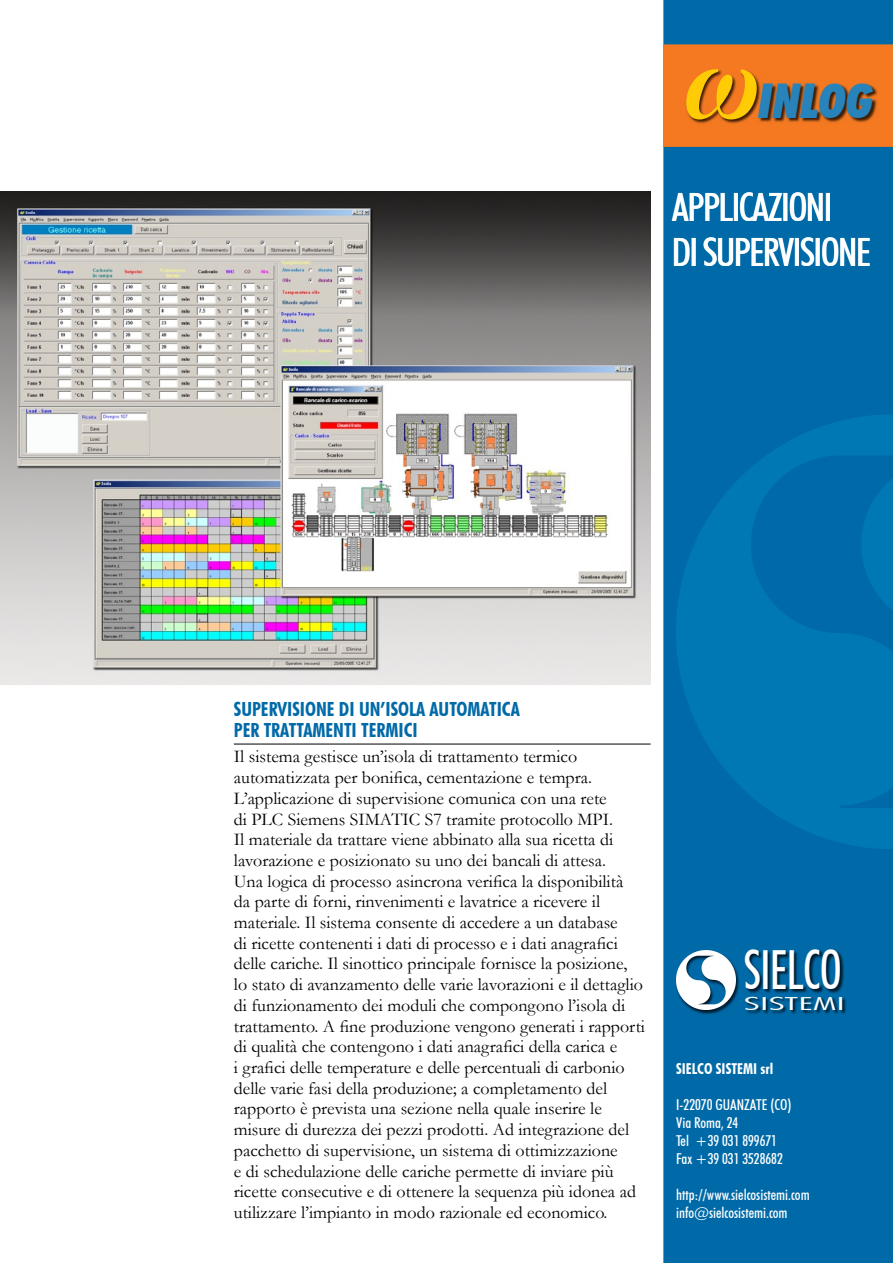
<style>
.page{position:relative;width:893px;height:1263px;background:#fff}
.page>*{position:absolute;margin:0;border:0;box-sizing:border-box;transform-origin:0 0}
.t1{font:italic 700 108px "Times New Roman";color:#ffcb05}
.t2{font:500 condensed 54px "Futura BT";letter-spacing:-.01em;color:#fff;scale:.83 1}
.t3{font:italic 900 condensed 48px "Futura BT";color:#2883ba}
.t4{font:500 condensed 39px/45px "Futura BT";letter-spacing:-.04em;color:#fff}
.t5{font:700 condensed 19.5px/21px "Futura BT";color:#006aa8}
.t6{font:18px/20.7px "Garamond";color:#000}
.t7{font:300 condensed 18px "Futura BT";color:#fff;scale:2.43 1}
.t8{font:500 condensed 15px/18px "Futura BT";color:#fff}
.t9{font:700 condensed 15px "Futura BT";color:#fff}
</style>
<div class="page">
<div style="left:664px;top:1px;width:228px;height:1261px;background:#006aa8"></div>
<div style="left:663px;top:0;width:230px;height:1263px;border:2px solid #006aa8"></div>
<img style="left:676px;top:415px;width:217px;height:433px">
<img style="left:691px;top:969px;width:48px;height:46px">
<img style="left:676px;top:950px;width:60px;height:60px">
<img style="left:745px;top:950px;width:99px;height:44px">
<img style="left:746px;top:997px;width:100px;height:17px">
<hr style="left:234px;top:744px;width:417px;height:1px;background:#000">
<div style="left:664px;top:45px;width:228px;height:101px;background:#f47920"></div>
<div style="left:663px;top:45px;width:230px;height:102px;border:2px solid #f47920"></div>
<img style="left:686px;top:69px;width:192px;height:55px">
<img style="left:0;top:191px;width:651px;height:494px">
<h1 class="t1" style="left:683px;top:7px;width:80px">ω</h1>
<h3 class="t3" style="left:759px;top:72px;width:116px">INLOG</h3>
<h3 class="t4" style="left:672px;top:184px;width:201px">APPLICAZIONI<br>DI SUPERVISIONE</h3>
<p class="t5" style="left:234px;top:699px;width:288px">SUPERVISIONE DI UN’ISOLA AUTOMATICA<br>PER TRATTAMENTI TERMICI</p>
<p class="t6" style="left:234px;top:746px;width:413px">Il sistema gestisce un’isola di trattamento termico automatizzata per bonifica, cementazione e tempra.<br>L’applicazione di supervisione comunica con una rete<br>di PLC Siemens SIMATIC S7 tramite protocollo MPI.<br>Il materiale da trattare viene abbinato alla sua ricetta di lavorazione e posizionato su uno dei bancali di attesa.<br>Una logica di processo asincrona verifica la disponibilità<br>da parte di forni, rinvenimenti e lavatrice a ricevere il materiale. Il sistema consente di accedere a un database<br>di ricette contenenti i dati di processo e i dati anagrafici delle cariche. Il sinottico principale fornisce la posizione, lo stato di avanzamento delle varie lavorazioni e il dettaglio di funzionamento dei moduli che compongono l’isola di trattamento. A fine produzione vengono generati i rapporti di qualità che contengono i dati anagrafici della carica e<br>i grafici delle temperature e delle percentuali di carbonio delle varie fasi della produzione; a completamento del rapporto è prevista una sezione nella quale inserire le misure di durezza dei pezzi prodotti. Ad integrazione del pacchetto di supervisione, un sistema di ottimizzazione<br>e di schedulazione delle cariche permette di inviare più ricette consecutive e di ottenere la sequenza più idonea ad utilizzare l’impianto in modo razionale ed economico.</p>
<h2 class="t2" style="left:744px;top:937px;width:120px">SIELCO</h2>
<p class="t7" style="left:744px;top:993px;width:43px">SISTEMI</p>
<p class="t9" style="left:676px;top:1059px;width:99px">SIELCO SISTEMI srl</p>
<p class="t8" style="left:676px;top:1095px;width:117px">I-22070 GUANZATE (CO)<br>Via Roma, 24<br>Tel +39 031 899671<br>Fax +39 031 3528682</p>
<p class="t8" style="left:676px;top:1185px;width:135px">http://www.sielcosistemi.com info@sielcosistemi.com</p>
</div>
